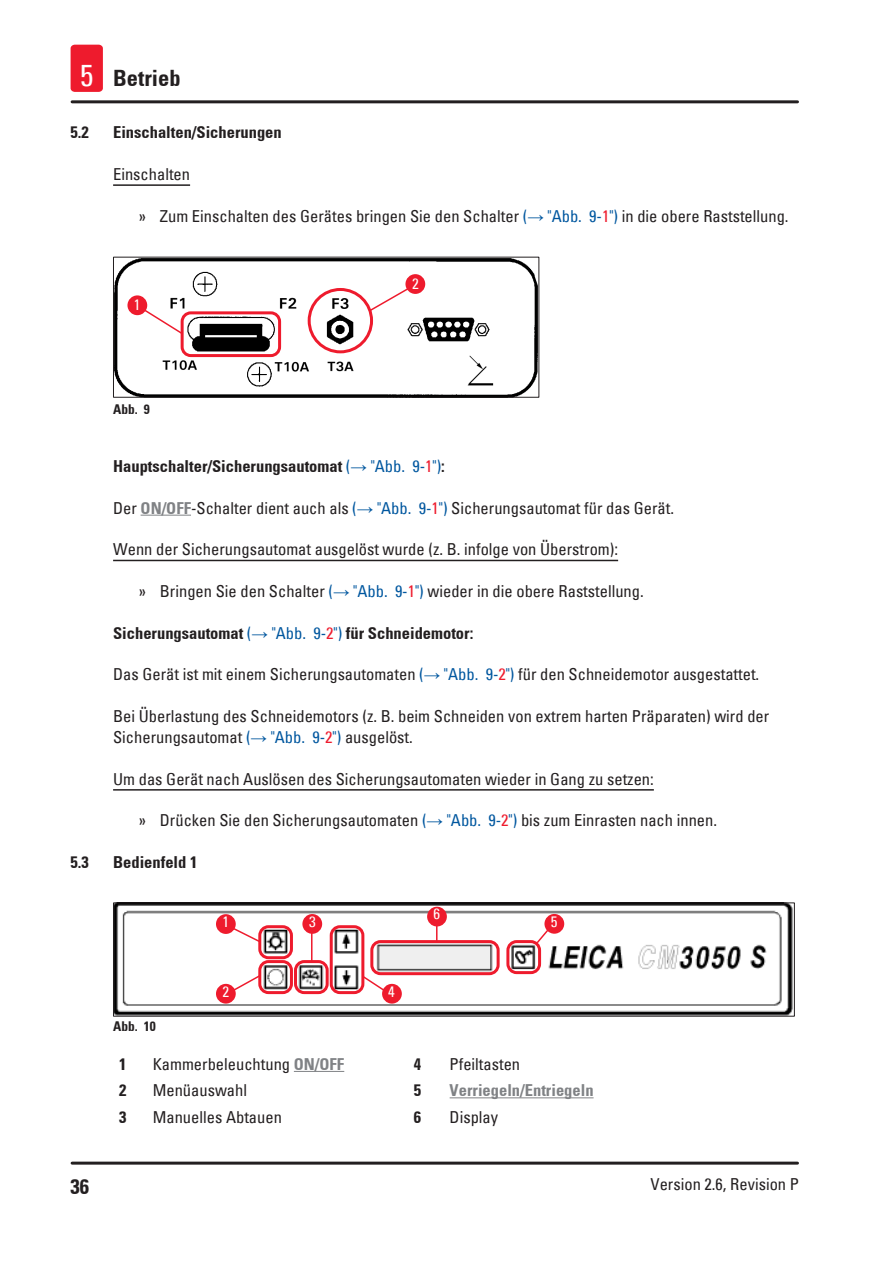
<style>
.page{position:relative;width:893px;height:1263px;background:#fff}
.page>*{position:absolute;margin:0;border:0;box-sizing:border-box;transform-origin:0 0}
.t1{font:700 condensed 22.5px "Univers";color:#231f20}
.t2{font:700 condensed 21px "Univers";color:#231f20}
.Description_text{font:condensed 16.5px/20.9px "Univers";color:#231f20}
.I_Topic{font:condensed 16.5px "Univers";color:#231f20}
.Subheading{font:700 condensed 16.5px "Univers";color:#231f20}
.Table_text{font:condensed 16.5px "Univers";color:#231f20}
.Table_text-2{font:700 condensed 16.5px "Univers";color:#808285}
.Table_heading{font:700 condensed 16.5px "Univers";color:#231f20}
.t3{font:condensed 15px "Univers";color:#fff}
.t4{font:700 condensed 13.5px "Univers";color:#231f20}
.s1{font-weight:400;font-size:30px;color:#fff}
.s2{color:#01579f}
.s3{font-family:"Arial";font-stretch:normal;color:#01579f}
.s4{color:#ee1b2d}
.s5{font-weight:400;color:#01579f}
.s6{font-family:"Arial";font-weight:400;font-stretch:normal;color:#01579f}
.s7{font-weight:400;color:#ee1b2d}
.s8{font-weight:700;color:#808285}
</style>
<div class="page">
<hr style="left:72px;top:1161px;width:725px;height:3px;background:#231f20">
<hr style="left:72px;top:100px;width:725px;height:3px;background:#231f20">
<div style="left:71px;top:45px;width:32px;height:47px;background:#ee1b2d;border-radius:4px"></div>
<hr style="left:113px;top:184px;width:77px;height:2px;background:#231f20">
<hr style="left:141px;top:515px;width:50px;height:1px;background:#808285">
<hr style="left:113px;top:560px;width:505px;height:1px;background:#231f20">
<hr style="left:113px;top:789px;width:541px;height:2px;background:#231f20">
<img style="left:115px;top:259px;width:422px;height:137px">
<div style="left:127px;top:295px;width:20px;height:20px;background:#ee1b2d;border-radius:50%"></div>
<div style="left:405px;top:274px;width:20px;height:20px;background:#ee1b2d;border-radius:50%"></div>
<div style="left:308px;top:288px;width:65px;height:65px;border:3px solid #ee1b2d;border-radius:50%"></div>
<svg style="left:368px;top:286px;width:43px;height:27px"></svg>
<svg style="left:143px;top:308px;width:41px;height:27px"></svg>
<div style="left:181px;top:311px;width:100px;height:46px;border:3px solid #ee1b2d;border-radius:9px"></div>
<div style="left:113px;top:257px;width:426px;height:141px;border:1px solid #231f20"></div>
<img style="left:115px;top:904px;width:678px;height:110px">
<div style="left:258px;top:925px;width:35px;height:34px;border:3px solid #ee1b2d;border-radius:9px"></div>
<div style="left:258px;top:960px;width:35px;height:34px;border:3px solid #ee1b2d;border-radius:9px"></div>
<div style="left:294px;top:960px;width:35px;height:34px;border:3px solid #ee1b2d;border-radius:9px"></div>
<div style="left:506px;top:940px;width:35px;height:34px;border:3px solid #ee1b2d;border-radius:9px"></div>
<div style="left:370px;top:940px;width:130px;height:35px;border:3px solid #ee1b2d;border-radius:9px"></div>
<div style="left:330px;top:925px;width:34px;height:69px;border:3px solid #ee1b2d;border-radius:9px"></div>
<div style="left:216px;top:914px;width:20px;height:20px;background:#ee1b2d;border-radius:50%"></div>
<div style="left:544px;top:914px;width:20px;height:20px;background:#ee1b2d;border-radius:50%"></div>
<div style="left:302px;top:914px;width:20px;height:20px;background:#ee1b2d;border-radius:50%"></div>
<div style="left:216px;top:984px;width:20px;height:19px;background:#ee1b2d;border-radius:50%"></div>
<div style="left:427px;top:907px;width:20px;height:19px;background:#ee1b2d;border-radius:50%"></div>
<div style="left:382px;top:984px;width:20px;height:19px;background:#ee1b2d;border-radius:50%"></div>
<svg style="left:436px;top:926px;width:2px;height:15px"></svg>
<svg style="left:311px;top:934px;width:1px;height:26px"></svg>
<svg style="left:232px;top:974px;width:29px;height:18px"></svg>
<svg style="left:231px;top:926px;width:30px;height:17px"></svg>
<svg style="left:361px;top:975px;width:26px;height:18px"></svg>
<svg style="left:535px;top:928px;width:15px;height:16px"></svg>
<div style="left:113px;top:902px;width:682px;height:114px;border:1px solid #231f20"></div>
<hr style="left:294px;top:1071px;width:50px;height:1px;background:#808285">
<hr style="left:450px;top:1097px;width:144px;height:1px;background:#808285">
<h1 class="t1" style="left:80px;top:65px;width:102px"><span class="s1">5</span> Betrieb</h1>
<p class="Subheading" style="left:71px;top:122px;width:20px">5.2</p>
<p class="Subheading" style="left:113px;top:122px;width:170px">Einschalten/Sicherungen</p>
<p class="I_Topic" style="left:113px;top:164px;width:78px">Einschalten</p>
<p class="Description_text" style="left:139px;top:205px;width:651px">» Zum Einschalten des Gerätes bringen Sie den Schalter <span class="s2">(</span><span class="s3">→</span> <span class="s2">"Abb. 9‑</span><span class="s4">1</span><span class="s2">")</span> in die obere Raststellung.</p>
<p class="t3" style="left:134px;top:296px;width:8px">1</p>
<p class="t4" style="left:113px;top:401px;width:38px">Abb. 9</p>
<p class="t3" style="left:412px;top:274px;width:8px">2</p>
<p class="Subheading" style="left:113px;top:456px;width:333px">Hauptschalter/Sicherungsautomat <span class="s5">(</span><span class="s6">→</span> <span class="s5">"Abb. 9‑</span><span class="s7">1</span><span class="s5">")</span>:</p>
<p class="Description_text" style="left:113px;top:497px;width:562px">Der <span class="s8">ON/OFF</span>-Schalter dient auch als <span class="s2">(</span><span class="s3">→</span> <span class="s2">"Abb. 9‑</span><span class="s4">1</span><span class="s2">")</span> Sicherungsautomat für das Gerät.</p>
<p class="I_Topic" style="left:113px;top:539px;width:506px">Wenn der Sicherungsautomat ausgelöst wurde (z. B. infolge von Überstrom):</p>
<p class="Description_text" style="left:139px;top:580px;width:507px">» Bringen Sie den Schalter <span class="s2">(</span><span class="s3">→</span> <span class="s2">"Abb. 9‑</span><span class="s4">1</span><span class="s2">")</span> wieder in die obere Raststellung.</p>
<p class="Subheading" style="left:113px;top:623px;width:362px">Sicherungsautomat <span class="s5">(</span><span class="s6">→</span> <span class="s5">"Abb. 9‑</span><span class="s7">2</span><span class="s5">")</span> für Schneidemotor:</p>
<p class="Description_text" style="left:113px;top:664px;width:648px">Das Gerät ist mit einem Sicherungsautomaten <span class="s2">(</span><span class="s3">→</span> <span class="s2">"Abb. 9‑</span><span class="s4">2</span><span class="s2">")</span> für den Schneidemotor ausgestattet.</p>
<p class="Description_text" style="left:113px;top:705px;width:658px">Bei Überlastung des Schneidemotors (z. B. beim Schneiden von extrem harten Präparaten) wird der<br>Sicherungsautomat <span class="s2">(</span><span class="s3">→</span> <span class="s2">"Abb. 9‑</span><span class="s4">2</span><span class="s2">")</span> ausgelöst.</p>
<p class="I_Topic" style="left:113px;top:768px;width:542px">Um das Gerät nach Auslösen des Sicherungsautomaten wieder in Gang zu setzen:</p>
<p class="Description_text" style="left:139px;top:810px;width:580px">» Drücken Sie den Sicherungsautomaten <span class="s2">(</span><span class="s3">→</span> <span class="s2">"Abb. 9‑</span><span class="s4">2</span><span class="s2">")</span> bis zum Einrasten nach innen.</p>
<p class="Subheading" style="left:71px;top:852px;width:20px">5.3</p>
<p class="Subheading" style="left:113px;top:852px;width:86px">Bedienfeld 1</p>
<p class="t3" style="left:434px;top:904px;width:8px">6</p>
<p class="t3" style="left:222px;top:912px;width:8px">1</p>
<p class="t3" style="left:309px;top:912px;width:8px">3</p>
<p class="t3" style="left:551px;top:912px;width:8px">5</p>
<p class="t3" style="left:222px;top:982px;width:8px">2</p>
<p class="t3" style="left:388px;top:982px;width:8px">4</p>
<p class="t4" style="left:113px;top:1018px;width:44px">Abb. 10</p>
<p class="Table_heading" style="left:119px;top:1054px;width:9px">1</p>
<p class="Table_text" style="left:153px;top:1053px;width:193px">Kammerbeleuchtung <span class="s8">ON/OFF</span></p>
<p class="Table_heading" style="left:414px;top:1054px;width:9px">4</p>
<p class="Table_text" style="left:450px;top:1053px;width:72px">Pfeiltasten</p>
<p class="Table_heading" style="left:119px;top:1080px;width:9px">2</p>
<p class="Table_text" style="left:153px;top:1080px;width:96px">Menüauswahl</p>
<p class="Table_heading" style="left:414px;top:1080px;width:9px">5</p>
<p class="Table_text-2" style="left:450px;top:1080px;width:145px">Verriegeln/Entriegeln</p>
<p class="Table_heading" style="left:119px;top:1107px;width:9px">3</p>
<p class="Table_text" style="left:153px;top:1106px;width:131px">Manuelles Abtauen</p>
<p class="Table_heading" style="left:414px;top:1107px;width:9px">6</p>
<p class="Table_text" style="left:450px;top:1106px;width:50px">Display</p>
<p class="t2" style="left:71px;top:1173px;width:20px">36</p>
<p class="Description_text" style="left:650px;top:1173px;width:150px">Version 2.6, Revision P</p>
</div>
